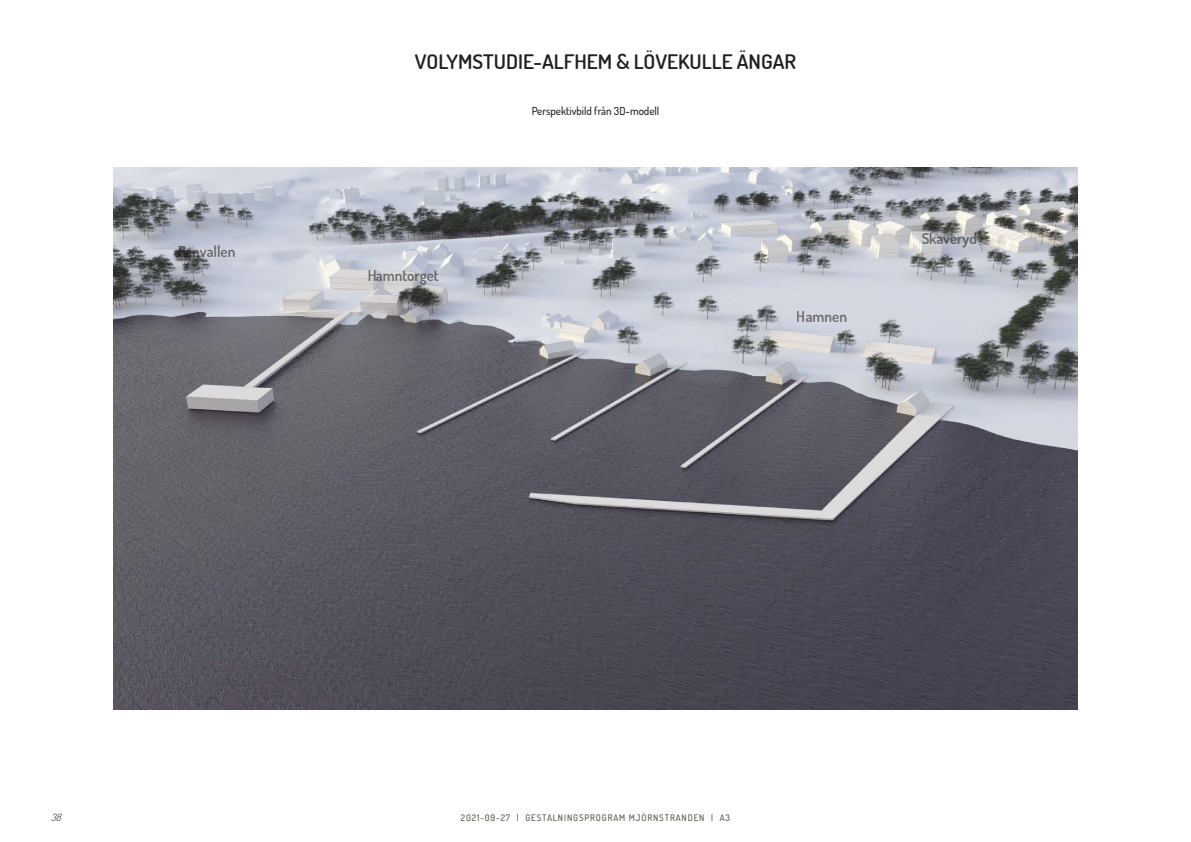
<style>
.page{position:relative;width:1191px;height:842px;background:#fff}
.page>*{position:absolute;margin:0;border:0;box-sizing:border-box;transform-origin:0 0}
.BILDTEXT_under_bild{font:600 20px "Dosis";color:#231f20;scale:1.05 1}
.t1{font:600 15px "Dosis";color:#231f20}
.memphis_vanlig{font:500 11px "Dosis";color:#231f20}
.t2{font:italic 300 10px "Dosis";color:#231f20}
.t3{font:500 9px "Dosis";letter-spacing:.1em;color:#4f5448}
</style>
<div class="page">
<img style="left:113px;top:167px;width:964px;height:542px">
<h2 class="t1" style="left:177px;top:241px;width:60px">Banvallen</h2>
<p class="BILDTEXT_under_bild" style="left:415px;top:48px;width:365px">VOLYMSTUDIE-ALFHEM &amp; LÖVEKULLE ÄNGAR</p>
<h2 class="t1" style="left:367px;top:265px;width:73px">Hamntorget</h2>
<p class="memphis_vanlig" style="left:531px;top:103px;width:129px">Perspektivbild från 3D-modell</p>
<h2 class="t1" style="left:797px;top:306px;width:52px">Hamnen</h2>
<h2 class="t1" style="left:921px;top:228px;width:57px">Skaveryd</h2>
<p class="t2" style="left:51px;top:810px;width:15px">38</p>
<p class="t3" style="left:461px;top:811px;width:271px">2021-09-27 | GESTALNINGSPROGRAM MJÖRNSTRANDEN | A3</p>
</div>
